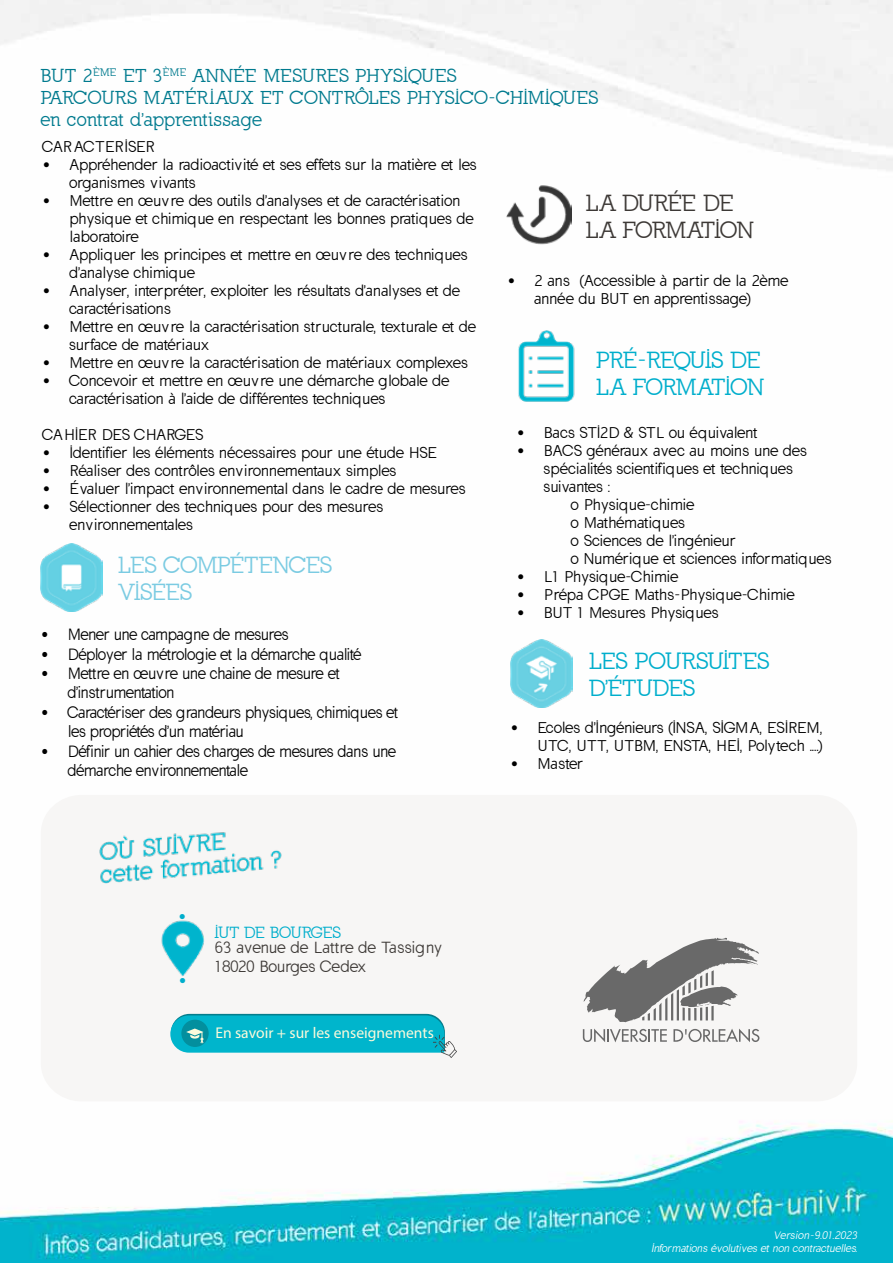
<style>
.page{position:relative;width:893px;height:1263px;background:#fff}
.page>*{position:absolute;margin:0;border:0;box-sizing:border-box;transform-origin:0 0}
.t1{font:22.5px/27px "California";color:#00aecc}
.t2{font:22.5px/27px "California";color:#7bcbe2}
.t3{font:22.5px/27px "California";color:#3d3936}
.t4{font:18px/21.6px "California";letter-spacing:.03em;color:#007a8e}
.t5{font:15.75px/18.9px "California Sans";letter-spacing:-.02em;color:#000;scale:.95 1}
.t6{font:15.75px "California Sans";color:#000;scale:.95 1}
.t7{font:15.6px/18.6px "California Sans";color:#3d3936}
.t8{font:15.6px "Myriad Pro";color:#fcfadb}
.t9{font:15.6px "California";color:#00aecc}
.t10{font:15.6px "California Sans";color:#00aecc}
.t11{font:15px/18px "California Sans";color:#000}
.t12{font:15px/18px "California Sans";letter-spacing:.025em;color:#000}
.t13{font:15px/18px "California Sans";letter-spacing:.02em;color:#000}
.t14{font:italic 10.5px/12.6px "California Sans";color:#fff;text-align:right}
</style>
<div class="page">
<img style="left:0;top:0;width:893px;height:1263px">
<div style="left:41px;top:795px;width:816px;height:306px;background:#f7f6f5;border-radius:40px"></div>
<img style="left:41px;top:543px;width:62px;height:69px">
<img style="left:507px;top:185px;width:64px;height:62px">
<img style="left:510px;top:328px;width:71px;height:74px">
<img style="left:99px;top:832px;width:183px;height:52px">
<img style="left:510px;top:640px;width:62px;height:67px">
<svg style="left:583px;top:938px;width:176px;height:84px"></svg>
<svg style="left:583px;top:1028px;width:84px;height:14px"></svg>
<svg style="left:673px;top:1028px;width:86px;height:14px"></svg>
<img style="left:161px;top:920px;width:43px;height:56px">
<svg style="left:170px;top:1014px;width:287px;height:44px"></svg>
<p class="t4" style="left:41px;top:65px;width:558px">BUT 2<sup>ÈME</sup> ET 3<sup>ÈME</sup> ANNÉE MESURES PHYSIQUES<br>PARCOURS MATÉRI AUX ET CONTRÔLES PHYSICO-CHIMIQUES en contrat d'apprentissage</p>
<p class="t11" style="left:43px;top:138px;width:114px">CAR ACTERISER</p>
<p class="t11" style="left:70px;top:156px;width:408px;text-indent:-27px">• Appréhender la radioactivité et ses effets sur la matière et les organismes vivants</p>
<p class="t11" style="left:70px;top:192px;width:405px;text-indent:-27px">• Mettre en œuvre des outils d'analyses et de caractérisation physique et chimique en respectant les bonnes pratiques de laboratoire</p>
<p class="t11" style="left:70px;top:246px;width:399px;text-indent:-27px">• Appliquer les principes et mettre en œuvre des techniques d'analyse chimique</p>
<p class="t11" style="left:70px;top:282px;width:392px;text-indent:-27px">• Analyser, interpréter, exploiter les résultats d'analyses et de caractérisations</p>
<p class="t11" style="left:70px;top:318px;width:408px;text-indent:-27px">• Mettre en œuvre la caractérisation structurale, texturale et de surface de matériaux</p>
<p class="t11" style="left:43px;top:354px;width:426px">• Mettre en œuvre la caractérisation de matériaux complexes</p>
<p class="t11" style="left:70px;top:372px;width:381px;text-indent:-27px">• Concevoir et mettre en œuvre une démarche globale de caractérisation à l'aide de différentes techniques</p>
<p class="t11" style="left:43px;top:426px;width:162px">CAHIER DES CHARGES</p>
<p class="t12" style="left:43px;top:444px;width:396px">• Identifier les éléments nécessaires pour une étude HSE</p>
<p class="t11" style="left:43px;top:462px;width:355px">• Réaliser des contrôles environnementaux simples</p>
<p class="t11" style="left:43px;top:480px;width:424px">• Évaluer l'impact environnemental dans le cadre de mesures</p>
<p class="t13" style="left:70px;top:498px;width:315px;text-indent:-27px">• Sélectionner des techniques pour des mesures environnementales</p>
<h1 class="t2" style="left:118px;top:551px;width:215px">LES COMPÉTENCES<br>VISÉES</h1>
<p class="t6" style="left:41px;top:625px;width:262px">• Mener une campagne de mesures</p>
<p class="t5" style="left:41px;top:645px;width:339px">• Déployer la métrologie et la démarche qualité</p>
<p class="t5" style="left:68px;top:664px;width:287px;text-indent:-27px">• Mettre en œuvre une chaine de mesure et d'instrumentation</p>
<p class="t5" style="left:68px;top:703px;width:349px;text-indent:-27px">• Caractériser des grandeurs physiques, chimiques et les propriétés d'un matériau</p>
<p class="t5" style="left:68px;top:742px;width:347px;text-indent:-27px">• Définir un cahier des charges de mesures dans une démarche environnementale</p>
<h1 class="t3" style="left:586px;top:190px;width:169px">LA DURÉE DE<br>LA FORMATION</h1>
<p class="t12" style="left:534px;top:272px;width:255px;text-indent:-27px">• 2 ans (Accessible à partir de la 2ème année du BUT en apprentissage)</p>
<h1 class="t1" style="left:596px;top:346px;width:169px">PRÉ-REQUIS DE<br>LA FORMATION</h1>
<p class="t11" style="left:517px;top:423px;width:242px">• Bacs STI2D &amp; STL ou équivalent</p>
<p class="t11" style="left:517px;top:441px;width:291px">• BACS généraux avec au moins une des</p>
<p class="t12" style="left:544px;top:459px;width:250px">spécialités scientifiques et techniques</p>
<p class="t11" style="left:544px;top:477px;width:67px">suivantes :</p>
<p class="t11" style="left:571px;top:495px;width:125px">o Physique-chimie</p>
<p class="t12" style="left:571px;top:513px;width:115px">o Mathématiques</p>
<p class="t11" style="left:571px;top:531px;width:166px">o Sciences de l'ingénieur</p>
<p class="t12" style="left:571px;top:549px;width:262px">o Numérique et sciences informatiques</p>
<p class="t11" style="left:517px;top:567px;width:163px">• L1 Physique-Chimie</p>
<p class="t11" style="left:517px;top:585px;width:279px">• Prépa CPGE Maths-Physique-Chimie</p>
<p class="t12" style="left:517px;top:603px;width:203px">• BUT 1 Mesures Physiques</p>
<h1 class="t1" style="left:589px;top:647px;width:181px">LES POURSUITES<br>D'ÉTUDES</h1>
<p class="t11" style="left:511px;top:718px;width:313px;text-align:right">• Ecoles d'Ingénieurs (INSA, SIGMA, ESIREM,<br>UTC, UTT, UTBM, ENSTA, HEI, Polytech ....)</p>
<p class="t11" style="left:511px;top:754px;width:74px">• Master</p>
<p class="t10" style="left:178px;top:907px;width:10px">•</p>
<p class="t10" style="left:178px;top:971px;width:10px">•</p>
<p class="t9" style="left:215px;top:923px;width:127px">IUT DE BOURGES</p>
<p class="t7" style="left:215px;top:939px;width:229px">63 avenue de Lattre de Tassigny<br>18020 Bourges Cedex</p>
<p class="t8" style="left:215px;top:1023px;width:220px">En savoir + sur les enseignements</p>
<p class="t14" style="left:651px;top:1229px;width:210px">Version-9.01.2023<br>Informations évolutives et non contractuelles.</p>
</div>
